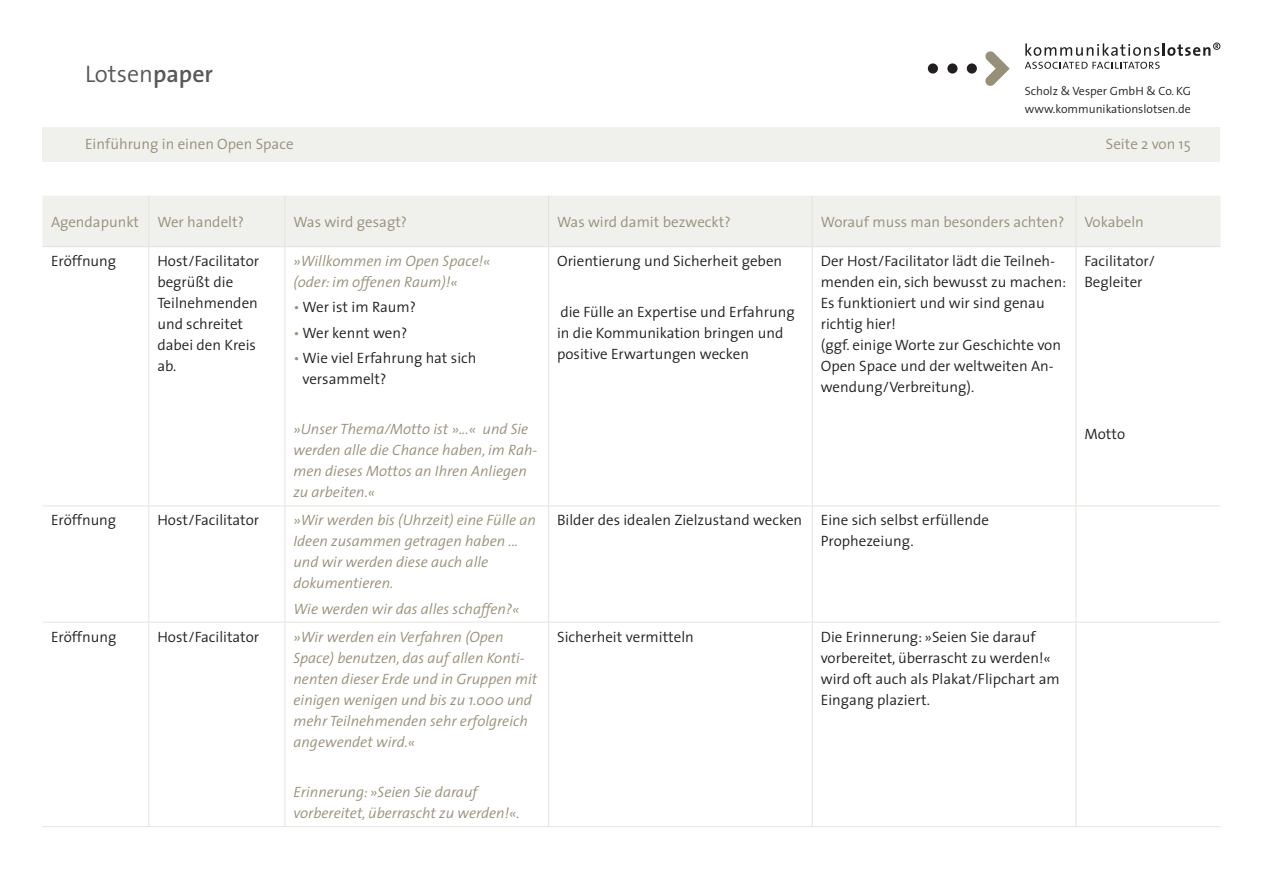
<style>
.page{position:relative;width:1263px;height:893px;background:#fff}
.page>*{position:absolute;margin:0;border:0;box-sizing:border-box;transform-origin:0 0}
.t1{font:300 24px "The Sans";color:#57585a}
.t2{font:300 15px/21px "The Sans";color:#231f20}
.t3{font:italic 300 15px/21px "The Sans";color:#979079}
.t4{font:300 15px "The Sans";color:#979079}
.t5{font:300 12px/18px "The Sans";color:#231f20}
.s1{font-weight:600}
.s2{color:#979079}
</style>
<div class="page">
<svg style="left:985px;top:51px;width:25px;height:35px"></svg>
<div style="left:967px;top:63px;width:10px;height:11px;background:#231f20;border-radius:50%"></div>
<div style="left:947px;top:63px;width:10px;height:11px;background:#231f20;border-radius:50%"></div>
<div style="left:928px;top:63px;width:10px;height:11px;background:#231f20;border-radius:50%"></div>
<svg style="left:1025px;top:62px;width:135px;height:7px"></svg>
<svg style="left:1025px;top:43px;width:195px;height:13px"></svg>
<div style="left:43px;top:196px;width:1177px;height:50px;background:#f0f0ec"></div>
<hr style="left:148px;top:196px;width:1px;height:50px;background:#e5e3dc">
<hr style="left:285px;top:196px;width:1px;height:50px;background:#e5e3dc">
<hr style="left:548px;top:196px;width:1px;height:50px;background:#e5e3dc">
<hr style="left:812px;top:196px;width:1px;height:50px;background:#e5e3dc">
<hr style="left:1075px;top:196px;width:1px;height:50px;background:#e5e3dc">
<hr style="left:43px;top:246px;width:106px;height:1px;background:#e5e3dc">
<hr style="left:149px;top:246px;width:136px;height:1px;background:#e5e3dc">
<hr style="left:148px;top:247px;width:1px;height:258px;background:#e5e3dc">
<hr style="left:285px;top:246px;width:264px;height:1px;background:#e5e3dc">
<hr style="left:285px;top:247px;width:1px;height:258px;background:#e5e3dc">
<hr style="left:549px;top:246px;width:263px;height:1px;background:#e5e3dc">
<hr style="left:548px;top:247px;width:1px;height:258px;background:#e5e3dc">
<hr style="left:812px;top:246px;width:264px;height:1px;background:#e5e3dc">
<hr style="left:812px;top:247px;width:1px;height:258px;background:#e5e3dc">
<hr style="left:1076px;top:246px;width:144px;height:1px;background:#e5e3dc">
<hr style="left:1075px;top:247px;width:1px;height:258px;background:#e5e3dc">
<hr style="left:43px;top:505px;width:106px;height:1px;background:#e5e3dc">
<hr style="left:149px;top:505px;width:136px;height:1px;background:#e5e3dc">
<hr style="left:148px;top:506px;width:1px;height:116px;background:#e5e3dc">
<hr style="left:285px;top:505px;width:264px;height:1px;background:#e5e3dc">
<hr style="left:285px;top:506px;width:1px;height:116px;background:#e5e3dc">
<hr style="left:549px;top:505px;width:263px;height:1px;background:#e5e3dc">
<hr style="left:548px;top:506px;width:1px;height:116px;background:#e5e3dc">
<hr style="left:812px;top:505px;width:264px;height:1px;background:#e5e3dc">
<hr style="left:812px;top:506px;width:1px;height:116px;background:#e5e3dc">
<hr style="left:1076px;top:505px;width:144px;height:1px;background:#e5e3dc">
<hr style="left:1075px;top:506px;width:1px;height:116px;background:#e5e3dc">
<hr style="left:43px;top:622px;width:106px;height:1px;background:#e5e3dc">
<hr style="left:149px;top:622px;width:136px;height:1px;background:#e5e3dc">
<hr style="left:148px;top:622px;width:1px;height:204px;background:#e5e3dc">
<hr style="left:285px;top:622px;width:264px;height:1px;background:#e5e3dc">
<hr style="left:285px;top:622px;width:1px;height:204px;background:#e5e3dc">
<hr style="left:549px;top:622px;width:263px;height:1px;background:#e5e3dc">
<hr style="left:548px;top:622px;width:1px;height:204px;background:#e5e3dc">
<hr style="left:812px;top:622px;width:264px;height:1px;background:#e5e3dc">
<hr style="left:812px;top:622px;width:1px;height:204px;background:#e5e3dc">
<hr style="left:1076px;top:622px;width:144px;height:1px;background:#e5e3dc">
<hr style="left:1075px;top:622px;width:1px;height:204px;background:#e5e3dc">
<hr style="left:43px;top:826px;width:106px;height:1px;background:#e5e3dc">
<hr style="left:149px;top:826px;width:136px;height:1px;background:#e5e3dc">
<hr style="left:285px;top:826px;width:264px;height:1px;background:#e5e3dc">
<hr style="left:549px;top:826px;width:263px;height:1px;background:#e5e3dc">
<hr style="left:812px;top:826px;width:264px;height:1px;background:#e5e3dc">
<hr style="left:1076px;top:826px;width:144px;height:1px;background:#e5e3dc">
<div style="left:43px;top:128px;width:1177px;height:34px;background:#f0f0ec"></div>
<h1 class="t1" style="left:85px;top:54px;width:130px">Lotsen<span class="s1">paper</span></h1>
<p class="t5" style="left:1025px;top:82px;width:168px">Scholz &amp; Vesper GmbH &amp; Co. KG www.kommunikationslotsen.de</p>
<p class="t4" style="left:85px;top:132px;width:210px">Einführung in einen Open Space</p>
<p class="t4" style="left:1106px;top:132px;width:86px">Seite 2 von 15</p>
<p class="t4" style="left:51px;top:209px;width:194px">Agendapunkt Wer handelt?</p>
<p class="t4" style="left:293px;top:209px;width:115px">Was wird gesagt?</p>
<p class="t4" style="left:557px;top:209px;width:175px">Was wird damit bezweckt?</p>
<p class="t4" style="left:821px;top:209px;width:245px">Worauf muss man besonders achten?</p>
<p class="t4" style="left:1084px;top:209px;width:61px">Vokabeln</p>
<p class="t2" style="left:51px;top:250px;width:67px">Eröffnung</p>
<p class="t2" style="left:157px;top:250px;width:103px">Host/Facilitator begrüßt die<br>Teilnehmenden und schreitet dabei den Kreis ab.</p>
<p class="t3" style="left:293px;top:250px;width:198px">»Willkommen im Open Space!« (oder: im offenen Raum)!«</p>
<p class="t2" style="left:557px;top:250px;width:227px">Orientierung und Sicherheit geben</p>
<p class="t2" style="left:557px;top:301px;width:239px">die Fülle an Expertise und Erfahrung in die Kommunikation bringen und positive Erwartungen wecken</p>
<p class="t2" style="left:821px;top:250px;width:247px">Der Host/Facilitator lädt die Teilneh&shy;menden ein, sich bewusst zu machen:<br>Es funktioniert und wir sind genau richtig hier!<br>(ggf. einige Worte zur Geschichte von<br>Open Space und der weltweiten An&shy;wendung/Verbreitung).</p>
<p class="t2" style="left:1084px;top:250px;width:72px">Facilitator/<br>Begleiter</p>
<p class="t2" style="left:1084px;top:423px;width:42px">Motto</p>
<p class="t2" style="left:293px;top:296px;width:124px"><span class="s2">•</span> Wer ist im Raum?</p>
<p class="t2" style="left:293px;top:322px;width:115px"><span class="s2">•</span> Wer kennt wen?</p>
<p class="t2" style="left:302px;top:347px;width:176px;text-indent:-9px"><span class="s2">•</span> Wie viel Erfahrung hat sich versammelt?</p>
<p class="t3" style="left:293px;top:418px;width:245px">»Unser Thema/Motto ist »...« und Sie werden alle die Chance haben, im Rah&shy;men dieses Mottos an Ihren Anliegen zu arbeiten.«</p>
<p class="t2" style="left:51px;top:509px;width:67px">Eröffnung</p>
<p class="t2" style="left:157px;top:509px;width:103px">Host/Facilitator</p>
<p class="t3" style="left:293px;top:509px;width:244px">»Wir werden bis (Uhrzeit) eine Fülle an<br>Ideen zusammen getragen haben ... und wir werden diese auch alle dokumentieren.</p>
<p class="t3" style="left:293px;top:598px;width:228px">Wie werden wir das alles schaffen?«</p>
<p class="t2" style="left:51px;top:626px;width:67px">Eröffnung</p>
<p class="t2" style="left:157px;top:626px;width:103px">Host/Facilitator</p>
<p class="t3" style="left:293px;top:626px;width:245px">»Wir werden ein Verfahren (Open Space) benutzen, das auf allen Konti&shy;nenten dieser Erde und in Gruppen mit einigen wenigen und bis zu 1.000 und mehr Teilnehmenden sehr erfolgreich angewendet wird.«</p>
<p class="t3" style="left:293px;top:781px;width:228px">Erinnerung: »Seien Sie darauf vorbereitet, überrascht zu werden!«.</p>
<p class="t2" style="left:821px;top:509px;width:170px;text-indent:-264px">Bilder des idealen Zielzustand wecken Eine sich selbst erfüllende<br>Prophezeiung.</p>
<p class="t2" style="left:557px;top:626px;width:138px">Sicherheit vermitteln</p>
<p class="t2" style="left:821px;top:626px;width:241px">Die Erinnerung: »Seien Sie darauf vorbereitet, überrascht zu werden!« wird oft auch als Plakat/Flipchart am<br>Eingang plaziert.</p>
</div>
